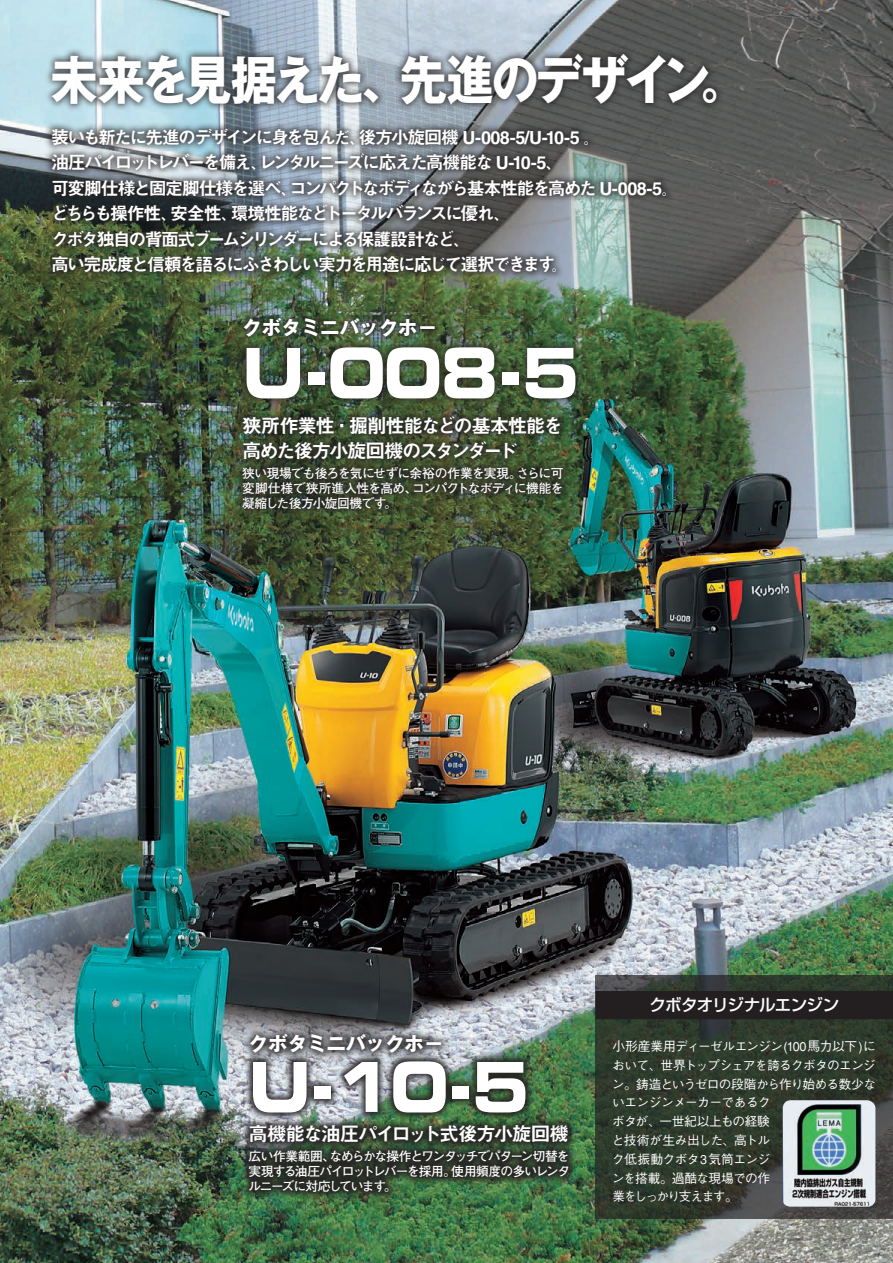
<style>
.page{position:relative;width:893px;height:1263px;background:#fff}
.page>*{position:absolute;margin:0;border:0;box-sizing:border-box;transform-origin:0 0}
.t1{font:69px "Eurostile Bold Extended Two";color:#fff;scale:.85 1}
.t2{font:700 52.5px "Gothic MB101";letter-spacing:-.065em;color:#fff;scale:.9 1}
.t3{font:19.5px/25.5px "Midashi Go MB31";letter-spacing:-.075em;color:#fff}
.t4{font:700 19.5px "Gothic MB101";color:#fff}
.t5{font:18px/25.5px "Midashi Go MB31";letter-spacing:-.13em;color:#fff}
.t6{font:500 16.5px "Shin Go";letter-spacing:-.04em;color:#fff}
.t7{font:500 12.75px/18.8px "Gothic BBB";letter-spacing:-.05em;color:#fff}
.t8{font:700 12.75px/15px "G Futo Go B101";letter-spacing:-.075em;color:#fff;text-align:justify}
</style>
<div class="page">
<img style="left:0;top:0;width:893px;height:1263px">
<div style="left:241px;top:1052px;width:336px;height:148px;background:#231f20;opacity:.9"></div>
<div style="left:241px;top:1025px;width:209px;height:36px;background:#231f20;opacity:.9"></div>
<div style="left:44px;top:46px;width:680px;height:66px;background:#231f20;opacity:.75"></div>
<div style="left:44px;top:120px;width:630px;height:160px;background:#231f20;opacity:.75"></div>
<div style="left:235px;top:339px;width:349px;height:178px;background:#231f20;opacity:.75"></div>
<div style="left:239px;top:313px;width:200px;height:28px;background:#231f20;opacity:.75"></div>
<svg style="left:596px;top:976px;width:297px;height:243px;background:#313b2f"></svg>
<div style="left:596px;top:991px;width:297px;height:28px;background:#231f20"></div>
<img style="left:783px;top:1100px;width:92px;height:106px">
<h2 class="t2" style="left:51px;top:42px;width:776px">未来を見据えた、先進のデザイン。</h2>
<p class="t5" style="left:51px;top:124px;width:629px">装いも新たに先進のデザインに身を包んだ、後方小旋回機 U-008-5/U-10-5 。<br>油圧パイロットレバーを備え、レンタルニーズに応えた高機能な U-10-5、<br>可変脚仕様と固定脚仕様を選べ、コンパクトなボディながら基本性能を高めた U-008-5。どちらも操作性、安全性、環境性能などトータルバランスに優れ、<br>クボタ独自の背面式ブームシリンダーによる保護設計など、<br>高い完成度と信頼を語るにふさわしい実力を用途に応じて選択できます。</p>
<p class="t4" style="left:242px;top:313px;width:196px">クボタミニバックホ−</p>
<h1 class="t1" style="left:242px;top:324px;width:398px">U-008-5</h1>
<p class="t3" style="left:242px;top:413px;width:322px">狭所作業性・掘削性能などの基本性能を高めた後方小旋回機のスタンダード</p>
<p class="t8" style="left:242px;top:466px;width:323px">狭い現場でも後ろを気にせずに余裕の作業を実現。さらに可変脚仕様で狭所進入性を高め、コンパクトなボディに機能を凝縮した後方小旋回機です。</p>
<p class="t4" style="left:249px;top:1030px;width:196px">クボタミニバックホ−</p>
<h1 class="t1" style="left:249px;top:1038px;width:332px">U-10-5</h1>
<p class="t3" style="left:249px;top:1122px;width:322px">高機能な油圧パイロット式後方小旋回機</p>
<p class="t8" style="left:249px;top:1149px;width:323px">広い作業範囲、なめらかな操作とワンタッチでパターン切替を実現する油圧パイロットレバーを採用。使用頻度の多いレンタルニーズに対応しています。</p>
<p class="t6" style="left:649px;top:994px;width:192px">クボタオリジナルエンジン</p>
<p class="t7" style="left:612px;top:1037px;width:266px">小形産業用ディーゼルエンジン(100馬力以下)において、世界トップシェアを誇るクボタのエンジン。鋳造というゼロの段階から作り始める数少ないエンジンメーカーであるク<br>ボタが、一世紀以上もの経験<br>と技術が生み出した、高トル<br>ク低振動クボタ3気筒エンジ<br>ンを搭載。過酷な現場での作<br>業をしっかり支えます。</p>
</div>
